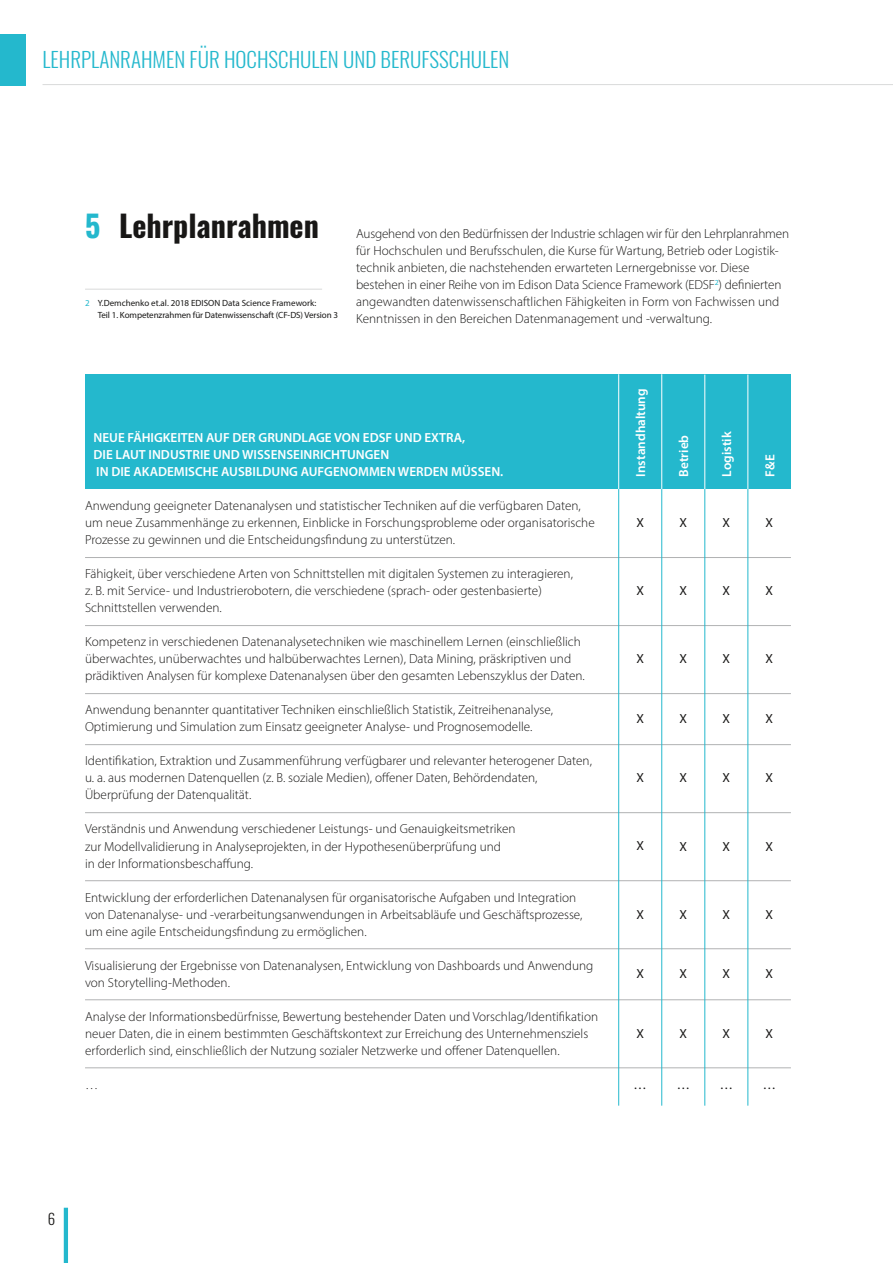
<style>
.page{position:relative;width:893px;height:1263px;background:#fff}
.page>*{position:absolute;margin:0;border:0;box-sizing:border-box;transform-origin:0 0}
.t1{font:700 30px "Oswald";color:#181716}
.t2{font:300 21px "Oswald";color:#24b8cd}
.t3{font:300 15px "Oswald";color:#181716}
.t4{font:300 13.2px/17px "Myriad Pro";color:#181716}
.t5{font:600 13.2px/17px "Myriad Pro";color:#fff}
.t6{font:13.2px "Myriad Pro";color:#181716}
.t7{font:9px/12px "Myriad Pro";letter-spacing:-.01em;color:#181716}
.s1{color:#24b8cd}
</style>
<div class="page">
<div style="left:0;top:34px;width:26px;height:51px;background:#24b8cd"></div>
<hr style="left:64px;top:1208px;width:4px;height:55px;background:#24b8cd">
<hr style="left:43px;top:84px;width:850px;height:1px;background:#d9dada">
<div style="left:85px;top:374px;width:706px;height:115px;background:#24b8cd"></div>
<hr style="left:85px;top:557px;width:706px;height:1px;background:#b1b2b3">
<hr style="left:85px;top:625px;width:706px;height:1px;background:#b1b2b3">
<hr style="left:85px;top:693px;width:706px;height:1px;background:#b1b2b3">
<hr style="left:85px;top:744px;width:706px;height:1px;background:#b1b2b3">
<hr style="left:85px;top:812px;width:706px;height:1px;background:#b1b2b3">
<hr style="left:85px;top:880px;width:706px;height:1px;background:#b1b2b3">
<hr style="left:85px;top:948px;width:706px;height:1px;background:#b1b2b3">
<hr style="left:85px;top:999px;width:706px;height:1px;background:#b1b2b3">
<hr style="left:85px;top:1067px;width:706px;height:1px;background:#b1b2b3">
<hr style="left:85px;top:289px;width:237px;height:1px;background:#d9dada">
<hr style="left:618px;top:489px;width:1px;height:617px;background:#24b8cd">
<hr style="left:618px;top:374px;width:1px;height:115px;background:#fff">
<hr style="left:704px;top:489px;width:1px;height:617px;background:#24b8cd">
<hr style="left:704px;top:375px;width:1px;height:114px;background:#fff">
<hr style="left:661px;top:489px;width:1px;height:617px;background:#24b8cd">
<hr style="left:661px;top:374px;width:1px;height:115px;background:#fff">
<hr style="left:747px;top:489px;width:1px;height:617px;background:#24b8cd">
<hr style="left:747px;top:375px;width:1px;height:114px;background:#fff">
<h2 class="t2" style="left:43px;top:41px;width:468px">LEHRPLANRAHMEN FÜR HOCHSCHULEN UND BERUFSSCHULEN</h2>
<h1 class="t1" style="left:85px;top:210px;width:235px"><span class="s1">5</span> Lehrplanrahmen</h1>
<p class="t7" style="left:98px;top:297px;width:242px;text-indent:-13px"><span class="s1">2</span> Y.Demchenko et.al. 2018 EDISON Data Science Framework:<br>Teil 1. Kompetenzrahmen für Datenwissenschaft (CF-DS) Version 3</p>
<p class="t4" style="left:356px;top:225px;width:434px">Ausgehend von den Bedürfnissen der Industrie schlagen wir für den Lehrplanrahmen für Hochschulen und Berufsschulen, die Kurse für Wartung, Betrieb oder Logistik&shy;technik anbieten, die nachstehenden erwarteten Lernergebnisse vor. Diese bestehen in einer Reihe von im Edison Data Science Framework (EDSF<sup>2</sup>) definierten angewandten datenwissenschaftlichen Fähigkeiten in Form von Fachwissen und Kenntnissen in den Bereichen Datenmanagement und -verwaltung.</p>
<p class="t5" style="left:94px;top:429px;width:411px">NEUE FÄHIGKEITEN AUF DER GRUNDLAGE VON EDSF UND EXTRA,<br>DIE LAUT INDUSTRIE UND WISSENSEINRICHTUNGEN<br>IN DIE AKADEMISCHE AUSBILDUNG AUFGENOMMEN WERDEN MÜSSEN.</p>
<p class="t4" style="left:85px;top:497px;width:511px">Anwendung geeigneter Datenanalysen und statistischer Techniken auf die verfügbaren Daten, um neue Zusammenhänge zu erkennen, Einblicke in Forschungsprobleme oder organisatorische<br>Prozesse zu gewinnen und die Entscheidungsfindung zu unterstützen.</p>
<p class="t4" style="left:85px;top:565px;width:489px">Fähigkeit, über verschiedene Arten von Schnittstellen mit digitalen Systemen zu interagieren, z. B. mit Service- und Industrierobotern, die verschiedene (sprach- oder gestenbasierte)<br>Schnittstellen verwenden.</p>
<p class="t4" style="left:85px;top:633px;width:501px">Kompetenz in verschiedenen Datenanalysetechniken wie maschinellem Lernen (einschließlich überwachtes, unüberwachtes und halbüberwachtes Lernen), Data Mining, präskriptiven und prädiktiven Analysen für komplexe Datenanalysen über den gesamten Lebenszyklus der Daten.</p>
<p class="t4" style="left:85px;top:701px;width:469px">Anwendung benannter quantitativer Techniken einschließlich Statistik, Zeitreihenanalyse,<br>Optimierung und Simulation zum Einsatz geeigneter Analyse- und Prognosemodelle.</p>
<p class="t4" style="left:85px;top:752px;width:508px">Identifikation, Extraktion und Zusammenführung verfügbarer und relevanter heterogener Daten, u. a. aus modernen Datenquellen (z. B. soziale Medien), offener Daten, Behördendaten,<br>Überprüfung der Datenqualität.</p>
<p class="t4" style="left:85px;top:820px;width:432px">Verständnis und Anwendung verschiedener Leistungs- und Genauigkeitsmetriken zur Modellvalidierung in Analyseprojekten, in der Hypothesenüberprüfung und<br>in der Informationsbeschaffung.</p>
<p class="t4" style="left:85px;top:888px;width:499px">Entwicklung der erforderlichen Datenanalysen für organisatorische Aufgaben und Integration von Datenanalyse- und -verarbeitungsanwendungen in Arbeitsabläufe und Geschäftsprozesse, um eine agile Entscheidungsfindung zu ermöglichen.</p>
<p class="t4" style="left:85px;top:956px;width:510px">Visualisierung der Ergebnisse von Datenanalysen, Entwicklung von Dashboards und Anwendung von Storytelling-Methoden.</p>
<p class="t4" style="left:85px;top:1007px;width:515px">Analyse der Informationsbedürfnisse, Bewertung bestehender Daten und Vorschlag/Identifikation neuer Daten, die in einem bestimmten Geschäftskontext zur Erreichung des Unternehmensziels erforderlich sind, einschließlich der Nutzung sozialer Netzwerke und offener Datenquellen.</p>
<p class="t4" style="left:85px;top:1075px;width:15px">…</p>
<p class="t5" style="left:632px;top:477px;width:90px;rotate:-90deg">Instandhaltung</p>
<p class="t5" style="left:675px;top:477px;width:43px;rotate:-90deg">Betrieb</p>
<p class="t5" style="left:718px;top:477px;width:47px;rotate:-90deg">Logistik</p>
<p class="t5" style="left:761px;top:477px;width:24px;rotate:-90deg">F&amp;E</p>
<p class="t6" style="left:636px;top:515px;width:9px">X</p>
<p class="t6" style="left:679px;top:515px;width:9px">X</p>
<p class="t6" style="left:723px;top:515px;width:9px">X</p>
<p class="t6" style="left:766px;top:515px;width:9px">X</p>
<p class="t6" style="left:636px;top:583px;width:9px">X</p>
<p class="t6" style="left:679px;top:583px;width:9px">X</p>
<p class="t6" style="left:723px;top:583px;width:9px">X</p>
<p class="t6" style="left:766px;top:583px;width:9px">X</p>
<p class="t6" style="left:636px;top:651px;width:9px">X</p>
<p class="t6" style="left:679px;top:651px;width:9px">X</p>
<p class="t6" style="left:723px;top:651px;width:9px">X</p>
<p class="t6" style="left:766px;top:651px;width:9px">X</p>
<p class="t6" style="left:636px;top:710px;width:9px">X</p>
<p class="t6" style="left:679px;top:710px;width:9px">X</p>
<p class="t6" style="left:723px;top:710px;width:9px">X</p>
<p class="t6" style="left:766px;top:710px;width:9px">X</p>
<p class="t6" style="left:636px;top:770px;width:9px">X</p>
<p class="t6" style="left:679px;top:770px;width:9px">X</p>
<p class="t6" style="left:723px;top:770px;width:9px">X</p>
<p class="t6" style="left:766px;top:770px;width:9px">X</p>
<p class="t6" style="left:636px;top:838px;width:9px">X</p>
<p class="t6" style="left:679px;top:838px;width:9px">X</p>
<p class="t6" style="left:723px;top:838px;width:9px">X</p>
<p class="t6" style="left:766px;top:838px;width:9px">X</p>
<p class="t6" style="left:636px;top:906px;width:9px">X</p>
<p class="t6" style="left:679px;top:906px;width:9px">X</p>
<p class="t6" style="left:723px;top:906px;width:9px">X</p>
<p class="t6" style="left:766px;top:906px;width:9px">X</p>
<p class="t6" style="left:636px;top:965px;width:9px">X</p>
<p class="t6" style="left:679px;top:965px;width:9px">X</p>
<p class="t6" style="left:723px;top:965px;width:9px">X</p>
<p class="t6" style="left:766px;top:965px;width:9px">X</p>
<p class="t6" style="left:636px;top:1025px;width:9px">X</p>
<p class="t6" style="left:679px;top:1025px;width:9px">X</p>
<p class="t6" style="left:723px;top:1025px;width:9px">X</p>
<p class="t6" style="left:766px;top:1025px;width:9px">X</p>
<p class="t6" style="left:634px;top:1076px;width:15px">…</p>
<p class="t6" style="left:677px;top:1076px;width:15px">…</p>
<p class="t6" style="left:720px;top:1076px;width:15px">…</p>
<p class="t6" style="left:763px;top:1076px;width:15px">…</p>
<p class="t3" style="left:48px;top:1205px;width:9px">6</p>
</div>
